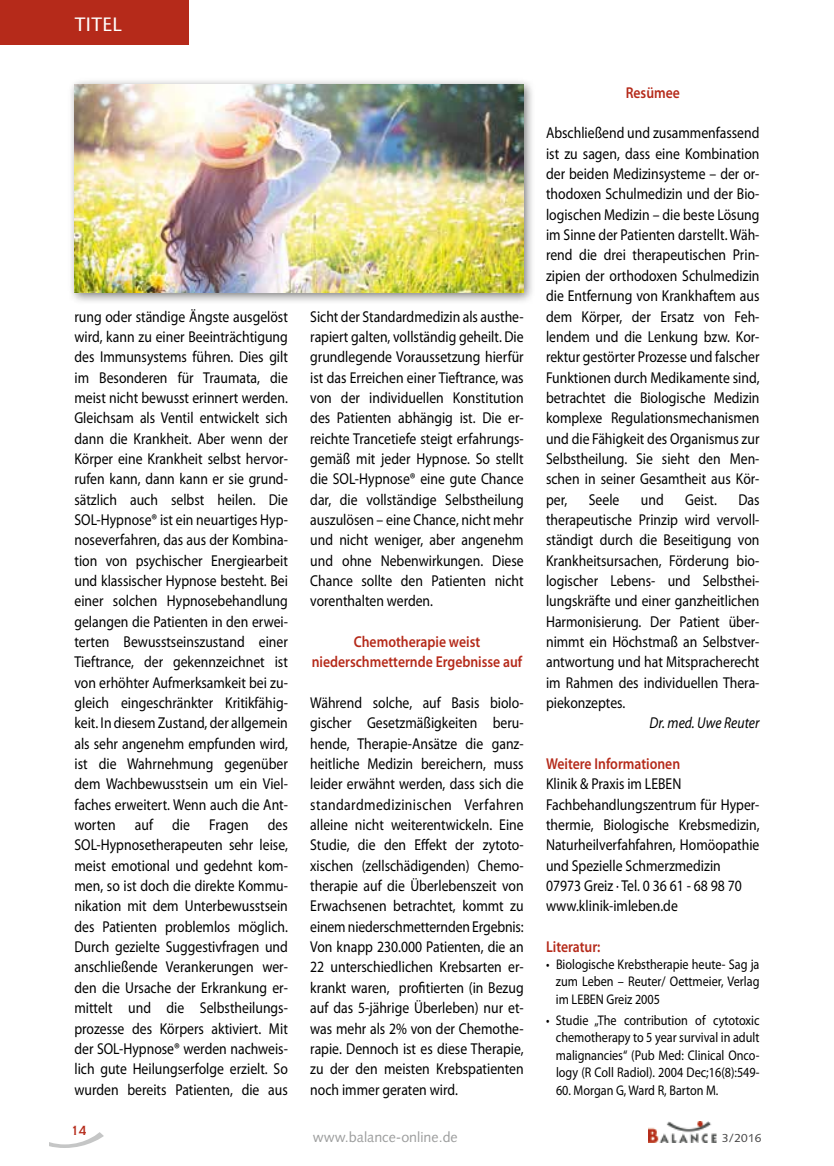
<style>
.page{position:relative;width:834px;height:1166px;background:#fff}
.page>*{position:absolute;margin:0;border:0;box-sizing:border-box;transform-origin:0 0}
.t1{font:500 19.25px "Stone Sans Std";color:#fff}
.t2{font:15.75px/20.3px "Myriad Pro";color:#000;text-align:justify;scale:.87 1}
.t3{font:600 15.75px/20.3px "Myriad Pro";color:#b52a1a;text-align:center;scale:.87 1}
.t4{font:italic 15.75px "Myriad Pro";color:#000;scale:.87 1}
.t5{font:14.35px "Syntax LT Std";color:#9c9d9d}
.t6{font:14px/17.5px "Myriad Pro";color:#000;text-align:justify;scale:.87 1}
.t7{font:12.6px "Copperplate Gothic Std 30 AB";color:#b52a1a}
.t8{font:11.72px "Syntax LT Std";color:#444343}
</style>
<div class="page">
<svg style="left:49px;top:1132px;width:55px;height:16px"></svg>
<img style="left:648px;top:1122px;width:68px;height:20px">
<div style="left:0;top:0;width:189px;height:45px;background:#b52a1a"></div>
<div style="left:67px;top:77px;width:468px;height:228px;background:#000;opacity:.52"></div>
<img style="left:74px;top:84px;width:449px;height:209px">
<p class="t1" style="left:75px;top:13px;width:48px">Titel</p>
<p class="t2" style="left:74px;top:306px;width:247px">rung oder ständige Ängste ausgelöst wird, kann zu einer Beeinträchtigung des Immunsystems führen. Dies gilt im Besonderen für Traumata, die meist nicht bewusst erinnert werden.<br>Gleichsam als Ventil entwickelt sich dann die Krankheit. Aber wenn der Körper eine Krankheit selbst hervor&shy;rufen kann, dann kann er sie grund&shy;sätzlich auch selbst heilen. Die SOL-Hypnose® ist ein neuartiges Hyp&shy;noseverfahren, das aus der Kombina&shy;tion von psychischer Energiearbeit und klassischer Hypnose besteht. Bei einer solchen Hypnosebehandlung gelangen die Patienten in den erwei&shy;terten Bewusstseinszustand einer Tieftrance, der gekennzeichnet ist von erhöhter Aufmerksamkeit bei zu&shy;gleich eingeschränkter Kritikfähig&shy;keit. In diesem Zustand, der allgemein als sehr angenehm empfunden wird, ist die Wahrnehmung gegenüber dem Wachbewusstsein um ein Viel&shy;faches erweitert. Wenn auch die Ant&shy;worten auf die Fragen des SOL-Hypnosetherapeuten sehr leise, meist emotional und gedehnt kom&shy;men, so ist doch die direkte Kommu&shy;nikation mit dem Unterbewusstsein des Patienten problemlos möglich.<br>Durch gezielte Suggestivfragen und anschließende Verankerungen wer&shy;den die Ursache der Erkrankung er&shy;mittelt und die Selbstheilungs&shy;prozesse des Körpers aktiviert. Mit der SOL-Hypnose® werden nachweis&shy;lich gute Heilungserfolge erzielt. So wurden bereits Patienten, die aus</p>
<p class="t2" style="left:310px;top:306px;width:247px">Sicht der Standardmedizin als austhe&shy;rapiert galten, vollständig geheilt. Die grundlegende Voraussetzung hierfür ist das Erreichen einer Tieftrance, was von der individuellen Konstitution des Patienten abhängig ist. Die er&shy;reichte Trancetiefe steigt erfahrungs&shy;gemäß mit jeder Hypnose. So stellt die SOL-Hypnose® eine gute Chance dar, die vollständige Selbstheilung auszulösen – eine Chance, nicht mehr und nicht weniger, aber angenehm und ohne Nebenwirkungen. Diese Chance sollte den Patienten nicht vorenthalten werden.</p>
<p class="t3" style="left:311px;top:631px;width:243px">Chemotherapie weist niederschmetternde Ergebnisse auf</p>
<p class="t2" style="left:310px;top:692px;width:247px">Während solche, auf Basis biolo&shy;gischer Gesetzmäßigkeiten beru&shy;hende, Therapie-Ansätze die ganz&shy;heitliche Medizin bereichern, muss leider erwähnt werden, dass sich die standardmedizinischen Verfahren alleine nicht weiterentwickeln. Eine Studie, die den Effekt der zytoto&shy;xischen (zellschädigenden) Chemo&shy;therapie auf die Überlebenszeit von Erwachsenen betrachtet, kommt zu einem niederschmetternden Ergebnis:<br>Von knapp 230.000 Patienten, die an 22 unterschiedlichen Krebsarten er&shy;krankt waren, profitierten (in Bezug auf das 5-jährige Überleben) nur et&shy;was mehr als 2% von der Chemothe&shy;rapie. Dennoch ist es diese Therapie, zu der den meisten Krebspatienten noch immer geraten wird.</p>
<p class="t7" style="left:71px;top:1122px;width:17px">14</p>
<p class="t5" style="left:312px;top:1128px;width:146px">www.balance-online.de</p>
<p class="t3" style="left:625px;top:82px;width:64px">Resümee</p>
<p class="t2" style="left:546px;top:123px;width:247px">Abschließend und zusammenfassend ist zu sagen, dass eine Kombination der beiden Medizinsysteme – der or&shy;thodoxen Schulmedizin und der Bio&shy;logischen Medizin – die beste Lösung im Sinne der Patienten darstellt. Wäh&shy;rend die drei therapeutischen Prin&shy;zipien der orthodoxen Schulmedizin die Entfernung von Krankhaftem aus dem Körper, der Ersatz von Feh&shy;lendem und die Lenkung bzw. Kor&shy;rektur gestörter Prozesse und falscher Funktionen durch Medikamente sind, betrachtet die Biologische Medizin komplexe Regulationsmechanismen und die Fähigkeit des Organismus zur Selbstheilung. Sie sieht den Men&shy;schen in seiner Gesamtheit aus Kör&shy;per,</p>
<p class="t2" style="left:588px;top:489px;width:37px">Seele</p>
<p class="t2" style="left:640px;top:489px;width:28px">und</p>
<p class="t2" style="left:685px;top:489px;width:38px">Geist.</p>
<p class="t2" style="left:546px;top:489px;width:247px;text-indent:192px">Das therapeutische Prinzip wird vervoll&shy;ständigt durch die Beseitigung von Krankheitsursachen, Förderung bio&shy;logischer Lebens- und Selbsthei&shy;lungskräfte und einer ganzheitlichen Harmonisierung. Der Patient über&shy;nimmt ein Höchstmaß an Selbstver&shy;antwortung und hat Mitspracherecht im Rahmen des individuellen Thera&shy;piekonzeptes.</p>
<p class="t4" style="left:649px;top:713px;width:128px">Dr. med. Uwe Reuter</p>
<p class="t3" style="left:546px;top:753px;width:156px">Weitere Informationen</p>
<p class="t2" style="left:546px;top:774px;width:247px;text-align:left">Klinik &amp; Praxis im LEBEN<br>Fachbehandlungszentrum für Hyper&shy;thermie, Biologische Krebsmedizin,<br>Naturheilverfahfahren, Homöopathie und Spezielle Schmerzmedizin<br>07973 Greiz · Tel. 0 36 61 - 68 98 70 www.klinik-imleben.de</p>
<p class="t3" style="left:546px;top:936px;width:64px">Literatur:</p>
<p class="t6" style="left:556px;top:955px;width:235px;text-indent:-10px">• Biologische Krebstherapie heute- Sag ja zum Leben – Reuter/ Oettmeier, Verlag im LEBEN Greiz 2005</p>
<p class="t6" style="left:556px;top:1011px;width:235px;text-indent:-10px">• Studie „The contribution of cytotoxic chemotherapy to 5 year survival in adult malignancies“ (Pub Med: Clinical Onco&shy;logy (R Coll Radiol). 2004 Dec;16(8):549-</p>
<p class="t6" style="left:556px;top:1081px;width:188px">60. Morgan G, Ward R, Barton M.</p>
<p class="t8" style="left:721px;top:1130px;width:41px">3/2016</p>
</div>
